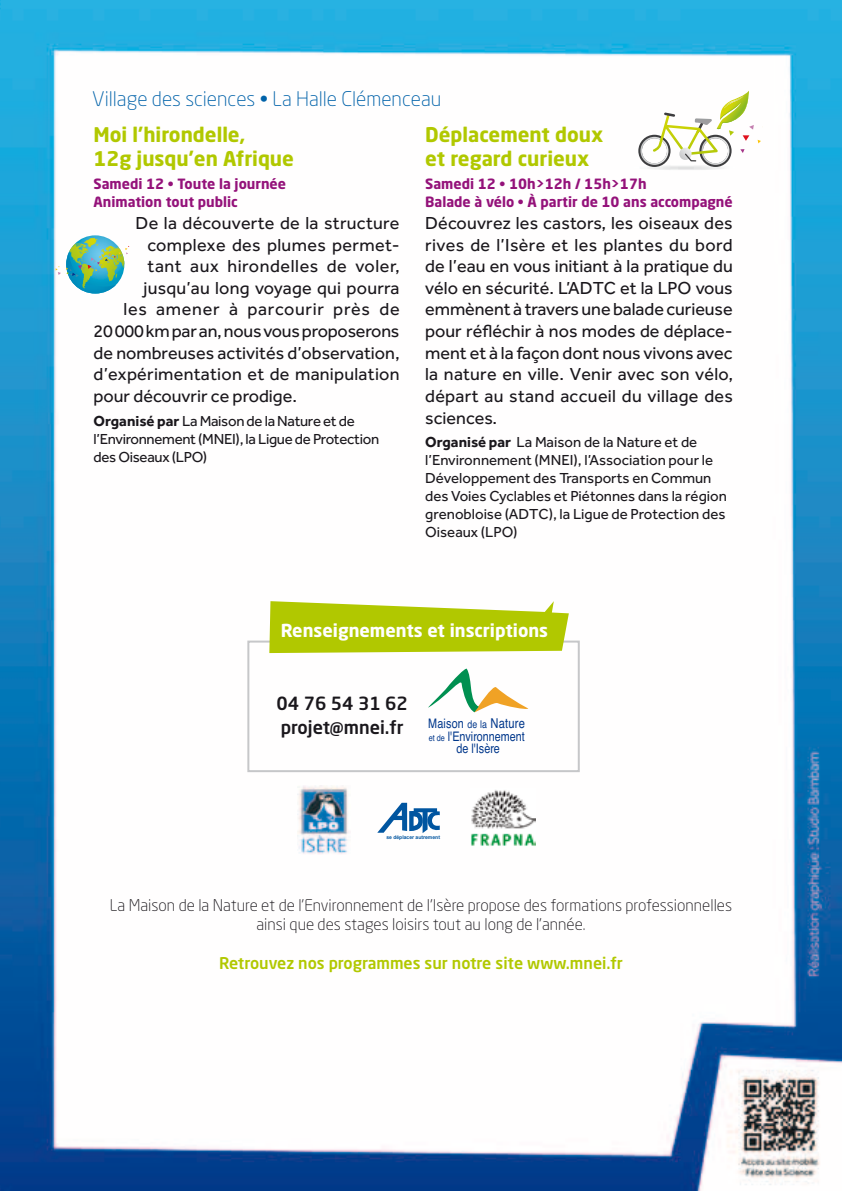
<style>
.page{position:relative;width:842px;height:1191px;background:#fff}
.page>*{position:absolute;margin:0;border:0;box-sizing:border-box;transform-origin:0 0}
.t1{font:700 20px/24px "Neo Sans Std";color:#b1c800}
.t2{font:300 20px "Neo Sans Std";color:#0062a9}
.t3{font:18px/21.6px "Effra";letter-spacing:.015em;color:#1a171c;text-align:justify}
.t4{font:18px "Effra";letter-spacing:-.01em;color:#1a171c}
.t5{font:18px "Effra";letter-spacing:.04em;color:#1a171c}
.t6{font:500 18px/24px "Neo Sans Std";color:#1a171c}
.t7{font:700 17.6px "Neo Sans Std";color:#fff}
.t8{font:300 16px/19.2px "Neo Sans Std";color:#1a171c;text-align:center}
.t9{font:500 16px "Neo Sans Std";color:#b1c800}
.t10{font:15px/18px "Effra";color:#1a171c}
.t11{font:15px/18px "Effra";letter-spacing:-.02em;color:#1a171c}
.t12{font:700 14px/18px "Neo Sans Std";color:#94127a}
.t13{font:condensed 13.2px/12.4px "Helvetica";color:#00378b;text-align:center}
.t14{font:700 5px "Arial";color:#0055a0}
.s1{font-weight:700}
.s2{font-size:10.6px}
.s3{font-size:13.6px}
.s4{font-size:8.8px}
</style>
<div class="page">
<img style="left:0;top:0;width:842px;height:1191px">
<svg style="left:428px;top:668px;width:100px;height:44px"></svg>
<div style="left:247px;top:640px;width:333px;height:132px;border:2px solid #c6c7c9"></div>
<svg style="left:269px;top:601px;width:300px;height:52px;background:#bccf25"></svg>
<img style="left:633px;top:165px;width:103px;height:5px">
<svg style="left:638px;top:91px;width:123px;height:76px"></svg>
<svg style="left:66px;top:235px;width:58px;height:58px"></svg>
<img style="left:66px;top:277px;width:50px;height:16px">
<svg style="left:56px;top:238px;width:73px;height:39px"></svg>
<svg style="left:377px;top:802px;width:63px;height:31px"></svg>
<img style="left:297px;top:785px;width:54px;height:70px">
<img style="left:471px;top:788px;width:64px;height:58px">
<p class="t2" style="left:92px;top:87px;width:351px">Village des sciences • La Halle Clémenceau</p>
<p class="t1" style="left:94px;top:122px;width:202px">Moi l’hirondelle,<br>12g jusqu’en Afrique</p>
<p class="t12" style="left:94px;top:175px;width:194px">Samedi 12 • Toute la journée<br>Animation tout public</p>
<p class="t3" style="left:136px;top:212px;width:265px">De la découverte de la structure</p>
<p class="t3" style="left:148px;top:234px;width:254px">complexe des plumes permet-</p>
<p class="t3" style="left:148px;top:255px;width:254px">tant aux hirondelles de voler,</p>
<p class="t3" style="left:144px;top:277px;width:257px">jusqu’au long voyage qui pourra</p>
<p class="t5" style="left:124px;top:299px;width:278px">les amener à parcourir près de</p>
<p class="t4" style="left:94px;top:320px;width:307px">20 000 km par an, nous vous proposerons</p>
<p class="t3" style="left:94px;top:342px;width:308px">de nombreuses activités d’observation,</p>
<p class="t3" style="left:94px;top:363px;width:307px">d’expérimentation et de manipulation</p>
<p class="t3" style="left:94px;top:385px;width:205px">pour découvrir ce prodige.</p>
<p class="t11" style="left:94px;top:411px;width:287px"><span class="s1">Organisé par</span> La Maison de la Nature et de l’Environnement (MNEI), la Ligue de Protection des Oiseaux (LPO)</p>
<p class="t1" style="left:425px;top:122px;width:180px">Déplacement doux et regard curieux</p>
<p class="t12" style="left:425px;top:175px;width:309px">Samedi 12 • 10h&gt;12h / 15h&gt;17h<br>Balade à vélo • à partir de 10 ans accompagné</p>
<p class="t3" style="left:425px;top:212px;width:309px">Découvrez les castors, les oiseaux des rives de l’Isère et les plantes du bord de l’eau en vous initiant à la pratique du vélo en sécurité. L’ADTC et la LPO vous emmènent à travers une balade curieuse pour réfléchir à nos modes de déplace&shy;ment et à la façon dont nous vivons avec la nature en ville. Venir avec son vélo, départ au stand accueil du village des sciences.</p>
<p class="t10" style="left:425px;top:433px;width:303px"><span class="s1">Organisé par</span> La Maison de la Nature et de l’Environnement (MNEI), l’Association pour le Développement des Transports en Commun des Voies Cyclables et Piétonnes dans la région grenobloise (ADTC), la Ligue de Protection des Oiseaux (LPO)</p>
<p class="t7" style="left:281px;top:619px;width:269px">Renseignements et inscriptions</p>
<p class="t6" style="left:276px;top:691px;width:133px">04 76 54 31 62 projet@mnei.fr</p>
<p class="t13" style="left:428px;top:717px;width:98px">Maison <span class="s2">de la</span> <span class="s3">Nature </span><span class="s4">et de</span> l'Environnement de l'Isère</p>
<p class="t14" style="left:386px;top:834px;width:55px">se déplacer autrement</p>
<p class="t8" style="left:110px;top:895px;width:624px">La Maison de la Nature et de l’Environnement de l’Isère propose des formations professionnelles ainsi que des stages loisirs tout au long de l’année.</p>
<p class="t9" style="left:219px;top:952px;width:405px">Retrouvez nos programmes sur notre site www.mnei.fr</p>
</div>
